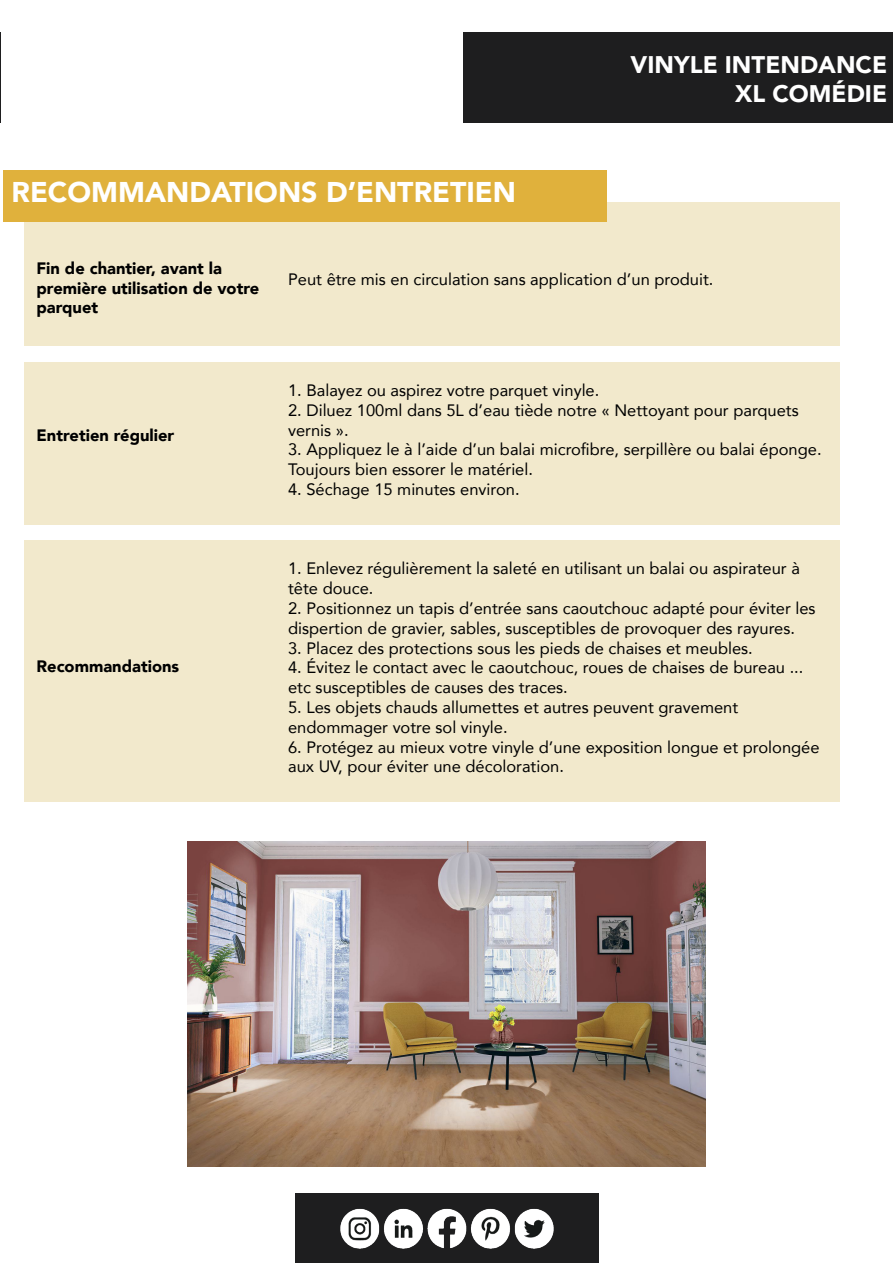
<style>
.page{position:relative;width:893px;height:1263px;background:#fff}
.page>*{position:absolute;margin:0;border:0;box-sizing:border-box;transform-origin:0 0}
.t1{font:900 28.5px "Avenir";color:#fff}
.t2{font:900 24px "Avenir";color:#fff}
.t3{font:16.5px/19.8px "Avenir";color:#000}
.t4{font:900 16.5px/19.8px "Avenir";color:#000}
</style>
<div class="page">
<div style="left:24px;top:362px;width:816px;height:163px;background:#f2e9cc"></div>
<div style="left:463px;top:32px;width:430px;height:91px;background:#1e1e1f"></div>
<div style="left:24px;top:202px;width:816px;height:144px;background:#f2e9cc"></div>
<div style="left:3px;top:170px;width:604px;height:52px;background:#e0b13c"></div>
<img style="left:188px;top:841px;width:517px;height:325px">
<div style="left:295px;top:1193px;width:304px;height:70px;background:#1e1e1f"></div>
<img style="left:340px;top:1208px;width:214px;height:41px">
<div style="left:24px;top:540px;width:816px;height:261px;background:#f2e9cc"></div>
<hr style="left:0;top:32px;width:1px;height:91px;background:#1e1e1f">
<p class="t1" style="left:12px;top:168px;width:506px">RECOMMANDATIONS D’ENTRETIEN</p>
<p class="t2" style="left:631px;top:44px;width:258px">VINYLE INTENDANCE</p>
<p class="t2" style="left:735px;top:73px;width:153px">XL COMÉDIE</p>
<p class="t4" style="left:37px;top:258px;width:224px">Fin de chantier, avant la première utilisation de votre parquet</p>
<p class="t3" style="left:288px;top:269px;width:427px">Peut être mis en circulation sans application d’un produit.</p>
<p class="t4" style="left:37px;top:425px;width:139px">Entretien régulier</p>
<p class="t4" style="left:37px;top:656px;width:144px">Recommandations</p>
<p class="t3" style="left:288px;top:380px;width:313px">1. Balayez ou aspirez votre parquet vinyle.</p>
<p class="t3" style="left:288px;top:400px;width:512px">2. Diluez 100ml dans 5L d’eau tiède notre « Nettoyant pour parquets vernis ».</p>
<p class="t3" style="left:288px;top:439px;width:535px">3. Appliquez le à l’aide d’un balai microfibre, serpillère ou balai éponge.</p>
<p class="t3" style="left:288px;top:459px;width:246px">Toujours bien essorer le matériel.</p>
<p class="t3" style="left:288px;top:479px;width:233px">4. Séchage 15 minutes environ.</p>
<p class="t3" style="left:288px;top:558px;width:513px">1. Enlevez régulièrement la saleté en utilisant un balai ou aspirateur à tête douce.</p>
<p class="t3" style="left:288px;top:598px;width:529px">2. Positionnez un tapis d’entrée sans caoutchouc adapté pour éviter les dispertion de gravier, sables, susceptibles de provoquer des rayures.</p>
<p class="t3" style="left:288px;top:637px;width:466px">3. Placez des protections sous les pieds de chaises et meubles.</p>
<p class="t3" style="left:288px;top:657px;width:517px">4. Évitez le contact avec le caoutchouc, roues de chaises de bureau ... etc susceptibles de causes des traces.</p>
<p class="t3" style="left:288px;top:697px;width:452px">5. Les objets chauds allumettes et autres peuvent gravement</p>
<p class="t3" style="left:288px;top:717px;width:221px">endommager votre sol vinyle.</p>
<p class="t3" style="left:288px;top:736px;width:533px">6. Protégez au mieux votre vinyle d’une exposition longue et prolongée aux UV, pour éviter une décoloration.</p>
</div>
